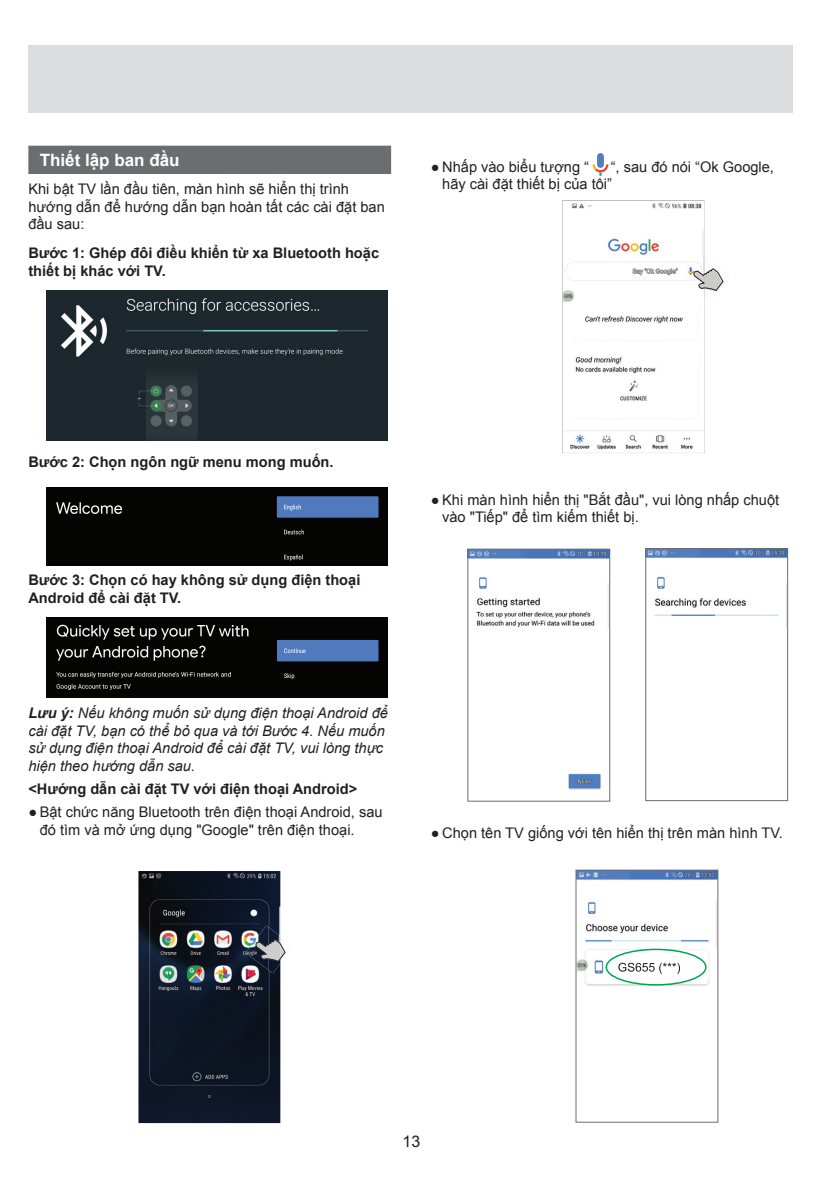
<style>
.page{position:relative;width:823px;height:1191px;background:#fff}
.page>*{position:absolute;margin:0;border:0;box-sizing:border-box;transform-origin:0 0}
.t1{font:700 17px "Arial";color:#fff}
.t2{font:16px "Arial";color:#231f20}
.t3{font:14.6px/17.6px "Arial";color:#231f20}
.t4{font:700 14.6px/17.6px "Arial";color:#231f20}
.t5{font:italic 14.6px/17.6px "Arial";color:#231f20}
.s1{font-weight:700}
</style>
<div class="page">
<div style="left:28px;top:45px;width:764px;height:68px;background:#dcdddf"></div>
<img style="left:138px;top:871px;width:142px;height:252px">
<img style="left:245px;top:925px;width:35px;height:48px">
<svg style="left:254px;top:939px;width:31px;height:23px"></svg>
<img style="left:46px;top:617px;width:341px;height:81px">
<svg style="left:562px;top:200px;width:161px;height:253px"></svg>
<img style="left:469px;top:551px;width:138px;height:239px">
<div style="left:467px;top:549px;width:142px;height:252px;border:1px solid #6c6d70"></div>
<img style="left:647px;top:550px;width:138px;height:66px">
<div style="left:645px;top:548px;width:142px;height:253px;border:1px solid #6c6d70"></div>
<img style="left:46px;top:291px;width:341px;height:149px">
<img style="left:46px;top:488px;width:341px;height:78px">
<img style="left:577px;top:872px;width:138px;height:114px">
<div style="left:605px;top:948px;width:101px;height:37px;border:2px solid #00a54f;border-radius:50%"></div>
<div style="left:611px;top:961px;width:89px;height:13px;background:#fff"></div>
<div style="left:649px;top:958px;width:25px;height:13px;background:#fff"></div>
<svg style="left:618px;top:962px;width:61px;height:12px"></svg>
<div style="left:28px;top:146px;width:363px;height:28px;background:#6c6d70"></div>
<svg style="left:596px;top:153px;width:7px;height:15px"></svg>
<svg style="left:592px;top:164px;width:16px;height:12px"></svg>
<p class="t1" style="left:40px;top:147px;width:141px">Thiết lập ban đầu</p>
<p class="t3" style="left:28px;top:181px;width:358px">Khi bật TV lần đầu tiên, màn hình sẽ hiển thị trình hướng dẫn để hướng dẫn bạn hoàn tất các cài đặt ban đầu sau:</p>
<p class="t4" style="left:28px;top:244px;width:352px">Bước 1: Ghép đôi điều khiển từ xa Bluetooth hoặc thiết bị khác với TV.</p>
<p class="t3" style="left:430px;top:158px;width:160px"><span class="s1">●</span> Nhấp vào biểu tượng “</p>
<p class="t3" style="left:442px;top:158px;width:333px;text-indent:168px">“, sau đó nói “Ok Google, hãy cài đặt thiết bị của tôi”</p>
<p class="t4" style="left:28px;top:453px;width:306px">Bước 2: Chọn ngôn ngữ menu mong muốn.</p>
<p class="t4" style="left:28px;top:571px;width:333px">Bước 3: Chọn có hay không sử dụng điện thoại<br>Android để cài đặt TV.</p>
<p class="t5" style="left:28px;top:704px;width:361px"><span class="s1">Lưu ý:</span> Nếu không muốn sử dụng điện thoại Android để cài đặt TV, bạn có thể bỏ qua và tới Bước 4. Nếu muốn sử dụng điện thoại Android để cài đặt TV, vui lòng thực hiện theo hướng dẫn sau.</p>
<p class="t4" style="left:28px;top:780px;width:330px">&lt;Hướng dẫn cài đặt TV với điện thoại Android&gt;</p>
<p class="t3" style="left:40px;top:803px;width:344px;text-indent:-11px"><span class="s1">●</span> Bật chức năng Bluetooth trên điện thoại Android, sau đó tìm và mở ứng dụng "Google" trên điện thoại.</p>
<p class="t3" style="left:442px;top:491px;width:338px;text-indent:-11px"><span class="s1">●</span> Khi màn hình hiển thị "Bắt đầu", vui lòng nhấp chuột vào "Tiếp" để tìm kiếm thiết bị.</p>
<p class="t3" style="left:430px;top:824px;width:353px"><span class="s1">●</span> Chọn tên TV giống với tên hiển thị trên màn hình TV.</p>
<p class="t2" style="left:402px;top:1131px;width:19px">13</p>
</div>
